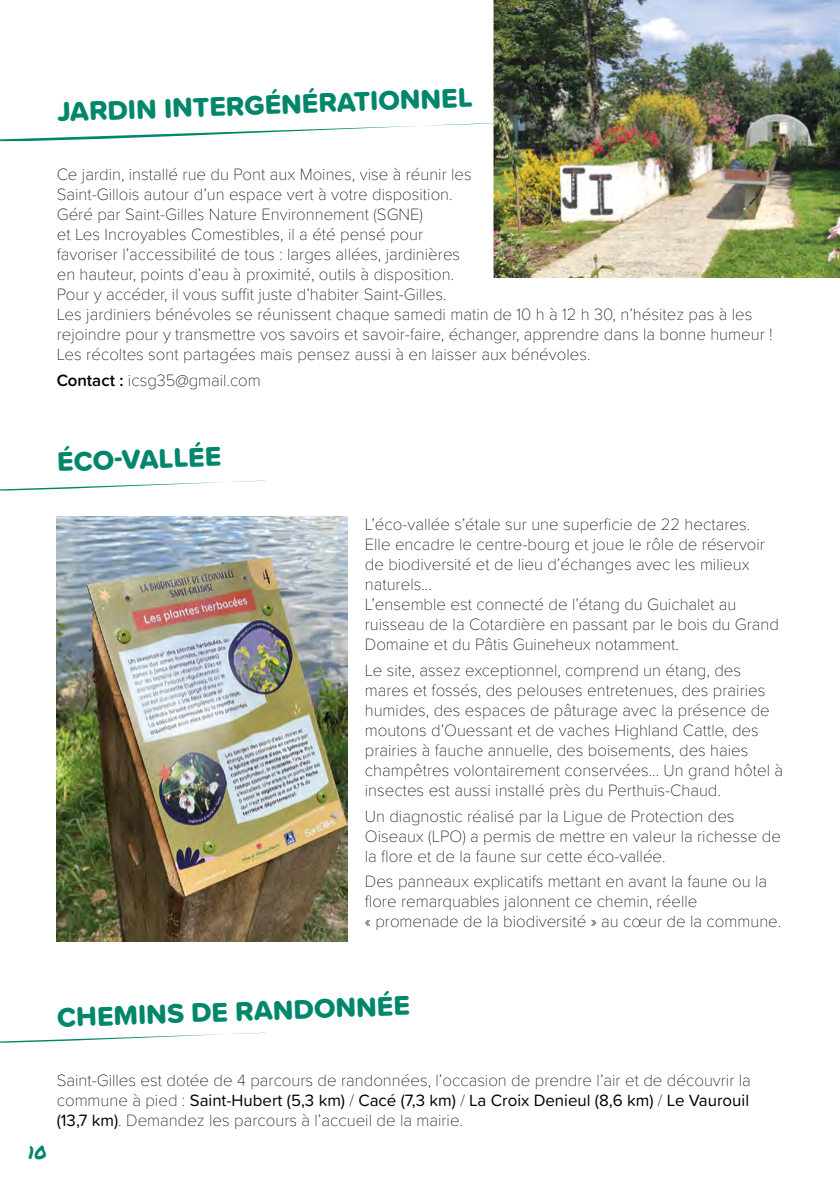
<style>
.page{position:relative;width:840px;height:1191px;background:#fff}
.page>*{position:absolute;margin:0;border:0;box-sizing:border-box;transform-origin:0 0}
.t1{font:28px "Proxima Soft Extrabld";color:#00866a}
.t2{font:18px "Permanent Marker";color:#00866a}
.t3{font:100 17px/20px "Proxima Soft";color:#000}
.s1{font-weight:600}
.s2{font-weight:400}
</style>
<div class="page">
<img style="left:493px;top:0;width:346px;height:278px">
<svg style="left:837px;top:169px;width:2px;height:15px"></svg>
<svg style="left:0;top:123px;width:493px;height:19px"></svg>
<img style="left:57px;top:517px;width:290px;height:424px">
<svg style="left:0;top:480px;width:266px;height:11px"></svg>
<svg style="left:0;top:1032px;width:266px;height:11px"></svg>
<h1 class="t1" style="left:56px;top:91px;width:417px;rotate:-2deg">JARDIN INTERGÉNÉRATIONNEL</h1>
<p class="t3" style="left:57px;top:163px;width:717px">Ce jardin, installé rue du Pont aux Moines, vise à réunir les<br>Saint-Gillois autour d’un espace vert à votre disposition.<br>Géré par Saint-Gilles Nature Environnement (SGNE)<br>et Les Incroyables Comestibles, il a été pensé pour<br>favoriser l’accessibilité de tous : larges allées, jardinières<br>en hauteur, points d’eau à proximité, outils à disposition.<br>Pour y accéder, il vous suffit juste d’habiter Saint-Gilles.<br>Les jardiniers bénévoles se réunissent chaque samedi matin de 10 h à 12 h 30, n’hésitez pas à les rejoindre pour y transmettre vos savoirs et savoir-faire, échanger, apprendre dans la bonne humeur !<br>Les récoltes sont partagées mais pensez aussi à en laisser aux bénévoles.</p>
<p class="t3" style="left:57px;top:369px;width:205px"><span class="s1">Contact :</span> icsg35@gmail.com</p>
<h1 class="t1" style="left:56px;top:441px;width:165px;rotate:-2deg">ÉCO-VALLÉE</h1>
<p class="t3" style="left:364px;top:513px;width:415px">L’éco-vallée s’étale sur une superficie de 22 hectares.<br>Elle encadre le centre-bourg et joue le rôle de réservoir de biodiversité et de lieu d’échanges avec les milieux naturels...<br>L’ensemble est connecté de l’étang du Guichalet au ruisseau de la Cotardière en passant par le bois du Grand Domaine et du Pâtis Guineheux notamment.</p>
<p class="t3" style="left:364px;top:659px;width:419px">Le site, assez exceptionnel, comprend un étang, des mares et fossés, des pelouses entretenues, des prairies humides, des espaces de pâturage avec la présence de moutons d’Ouessant et de vaches Highland Cattle, des prairies à fauche annuelle, des boisements, des haies champêtres volontairement conservées... Un grand hôtel à insectes est aussi installé près du Perthuis-Chaud.</p>
<p class="t3" style="left:364px;top:805px;width:417px">Un diagnostic réalisé par la Ligue de Protection des<br>Oiseaux (LPO) a permis de mettre en valeur la richesse de la flore et de la faune sur cette éco-vallée.</p>
<p class="t3" style="left:364px;top:870px;width:417px">Des panneaux explicatifs mettant en avant la faune ou la flore remarquables jalonnent ce chemin, réelle<br>« promenade de la biodiversité » au cœur de la commune.</p>
<h1 class="t1" style="left:56px;top:996px;width:354px;rotate:-2deg">CHEMINS DE RANDONNÉE</h1>
<p class="t2" style="left:29px;top:1138px;width:20px">10</p>
<p class="t3" style="left:57px;top:1069px;width:695px;text-align:justify">Saint-Gilles est dotée de 4 parcours de randonnées, l’occasion de prendre l’air et de découvrir la commune à pied : <span class="s2">Saint-Hubert (5,3 km)</span> / <span class="s2">Cacé (7,3 km)</span> / <span class="s2">La Croix Denieul (8,6 km)</span> / <span class="s2">Le Vaurouil (13,7 km)</span>. Demandez les parcours à l’accueil de la mairie.</p>
</div>
